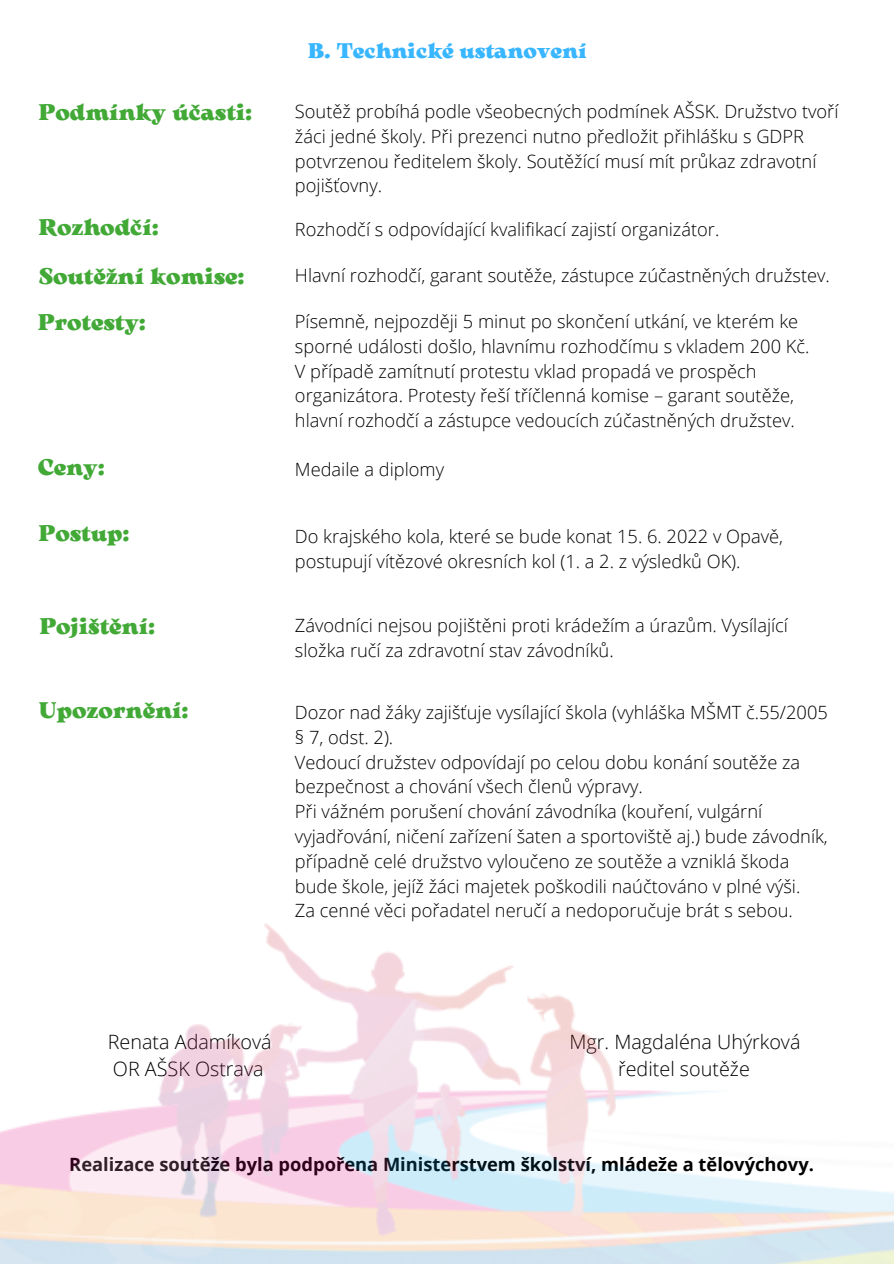
<style>
.page{position:relative;width:894px;height:1264px;background:#fff}
.page>*{position:absolute;margin:0;border:0;box-sizing:border-box;transform-origin:0 0}
.t1{font:800 22.5px "Arsenica Antiqua";color:#42a937}
.t2{font:800 21px "Arsenica Antiqua";color:#38b6ff}
.t3{font:300 19.8px "Open Sans";color:#000}
.t4{font:300 18.3px/24.8px "Open Sans";color:#000}
.t5{font:700 18.3px "Open Sans";color:#000}
</style>
<div class="page">
<img style="left:0;top:923px;width:893px;height:340px">
<p class="t2" style="left:307px;top:43px;width:280px">B. Technické ustanovení</p>
<p class="t1" style="left:39px;top:103px;width:215px">Podmínky účasti:</p>
<p class="t1" style="left:39px;top:218px;width:122px">Rozhodčí:</p>
<p class="t1" style="left:38px;top:267px;width:208px">Soutěžní komise:</p>
<p class="t1" style="left:38px;top:313px;width:110px">Protesty:</p>
<p class="t4" style="left:295px;top:99px;width:545px">Soutěž probíhá podle všeobecných podmínek AŠSK. Družstvo tvoří žáci jedné školy. Při prezenci nutno předložit přihlášku s GDPR potvrzenou ředitelem školy. Soutěžící musí mít průkaz zdravotní pojišťovny.</p>
<p class="t4" style="left:295px;top:216px;width:426px">Rozhodčí s odpovídající kvalifikací zajistí organizátor.</p>
<p class="t4" style="left:295px;top:262px;width:536px">Hlavní rozhodčí, garant soutěže, zástupce zúčastněných družstev.</p>
<p class="t4" style="left:295px;top:308px;width:516px">Písemně, nejpozději 5 minut po skončení utkání, ve kterém ke sporné události došlo, hlavnímu rozhodčímu s vkladem 200 Kč.<br>V případě zamítnutí protestu vklad propadá ve prospěch organizátora. Protesty řeší tříčlenná komise – garant soutěže, hlavní rozhodčí a zástupce vedoucích zúčastněných družstev.</p>
<p class="t1" style="left:38px;top:458px;width:69px">Ceny:</p>
<p class="t4" style="left:295px;top:456px;width:150px">Medaile a diplomy</p>
<p class="t1" style="left:39px;top:524px;width:92px">Postup:</p>
<p class="t4" style="left:295px;top:524px;width:489px">Do krajského kola, které se bude konat 15. 6. 2022 v Opavě, postupují vítězové okresních kol (1. a 2. z výsledků OK).</p>
<p class="t1" style="left:39px;top:617px;width:117px">Pojištění:</p>
<p class="t4" style="left:295px;top:612px;width:494px">Závodníci nejsou pojištěni proti krádežím a úrazům. Vysílající složka ručí za zdravotní stav závodníků.</p>
<p class="t1" style="left:39px;top:701px;width:151px">Upozornění:</p>
<p class="t4" style="left:295px;top:699px;width:534px">Dozor nad žáky zajišťuje vysílající škola (vyhláška MŠMT č.55/2005 § 7, odst. 2).</p>
<p class="t4" style="left:295px;top:749px;width:506px">Vedoucí družstev odpovídají po celou dobu konání soutěže za bezpečnost a chování všech členů výpravy.</p>
<p class="t4" style="left:295px;top:798px;width:534px">Při vážném porušení chování závodníka (kouření, vulgární vyjadřování, ničení zařízení šaten a sportoviště aj.) bude závodník, případně celé družstvo vyloučeno ze soutěže a vzniklá škoda bude škole, jejíž žáci majetek poškodili naúčtováno v plné výši.</p>
<p class="t4" style="left:295px;top:897px;width:499px">Za cenné věci pořadatel neručí a nedoporučuje brát s sebou.</p>
<p class="t3" style="left:108px;top:1027px;width:165px">Renata Adamíková</p>
<p class="t3" style="left:569px;top:1027px;width:232px">Mgr. Magdaléna Uhýrková</p>
<p class="t3" style="left:113px;top:1054px;width:152px">OR AŠSK Ostrava</p>
<p class="t3" style="left:618px;top:1054px;width:133px">ředitel soutěže</p>
<p class="t5" style="left:69px;top:1151px;width:746px">Realizace soutěže byla podpořena Ministerstvem školství, mládeže a tělovýchovy.</p>
</div>
